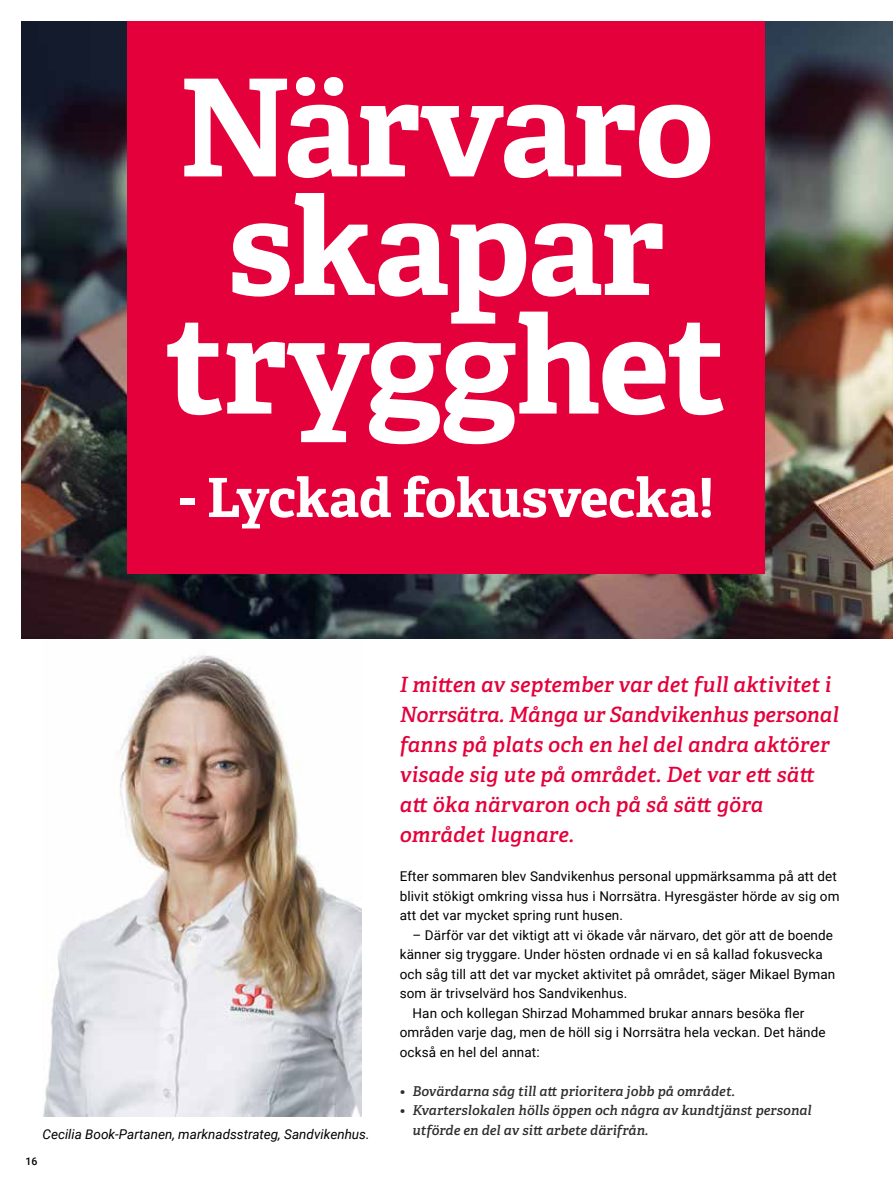
<style>
.page{position:relative;width:893px;height:1191px;background:#fff}
.page>*{position:absolute;margin:0;border:0;box-sizing:border-box;transform-origin:0 0}
.t1{font:700 135px/118.5px "Adelle";letter-spacing:-.01em;color:#fff;text-align:center}
.t2{font:700 54px "Adelle";letter-spacing:-.005em;color:#fff}
.t3{font:italic 600 21px/30px "Adelle";letter-spacing:.01em;color:#e4003a}
.t4{font:13.5px/19.5px "Roboto";letter-spacing:.01em;color:#000}
.t5{font:italic 600 13.5px/19.5px "Adelle";letter-spacing:.01em;color:#2d2d2c}
.t6{font:italic 13.5px "Roboto";color:#000}
.t7{font:500 10.5px "Roboto";color:#000}
</style>
<div class="page">
<img style="left:43px;top:638px;width:318px;height:478px">
<img style="left:21px;top:21px;width:872px;height:617px">
<div style="left:128px;top:21px;width:637px;height:553px;background:#e4003a"></div>
<h1 class="t1" style="left:166px;top:70px;width:562px">Närvaro skapar trygghet</h1>
<h2 class="t2" style="left:179px;top:463px;width:536px">- Lyckad fokusvecka!</h2>
<p class="t6" style="left:43px;top:1124px;width:329px">Cecilia Book-Partanen, marknadsstrateg, Sandvikenhus.</p>
<p class="t7" style="left:26px;top:1153px;width:13px">16</p>
<h3 class="t3" style="left:400px;top:670px;width:440px">I mitten av september var det full aktivitet i Norrsätra. Många ur Sandvikenhus personal fanns på plats och en hel del andra aktörer visade sig ute på området. Det var ett sätt att öka närvaron och på så sätt göra området lugnare.</h3>
<p class="t4" style="left:400px;top:866px;width:441px">Efter sommaren blev Sandvikenhus personal uppmärksamma på att det blivit stökigt omkring vissa hus i Norrsätra. Hyresgäster hörde av sig om att det var mycket spring runt husen.</p>
<p class="t4" style="left:412px;top:924px;width:422px">– Därför var det viktigt att vi ökade vår närvaro, det gör att de boende</p>
<p class="t4" style="left:400px;top:944px;width:425px">känner sig tryggare. Under hösten ordnade vi en så kallad fokusvecka</p>
<p class="t4" style="left:400px;top:963px;width:437px">och såg till att det var mycket aktivitet på området, säger Mikael Byman</p>
<p class="t4" style="left:400px;top:983px;width:229px">som är trivselvärd hos Sandvikenhus.</p>
<p class="t4" style="left:412px;top:1002px;width:393px">Han och kollegan Shirzad Mohammed brukar annars besöka fler</p>
<p class="t4" style="left:400px;top:1022px;width:427px">områden varje dag, men de höll sig i Norrsätra hela veckan. Det hände</p>
<p class="t4" style="left:400px;top:1041px;width:142px">också en hel del annat:</p>
<p class="t5" style="left:400px;top:1081px;width:336px">• Bovärdarna såg till att prioritera jobb på området.</p>
<p class="t5" style="left:412px;top:1100px;width:401px;text-indent:-13px">• Kvarterslokalen hölls öppen och några av kundtjänst personal utförde en del av sitt arbete därifrån.</p>
</div>
